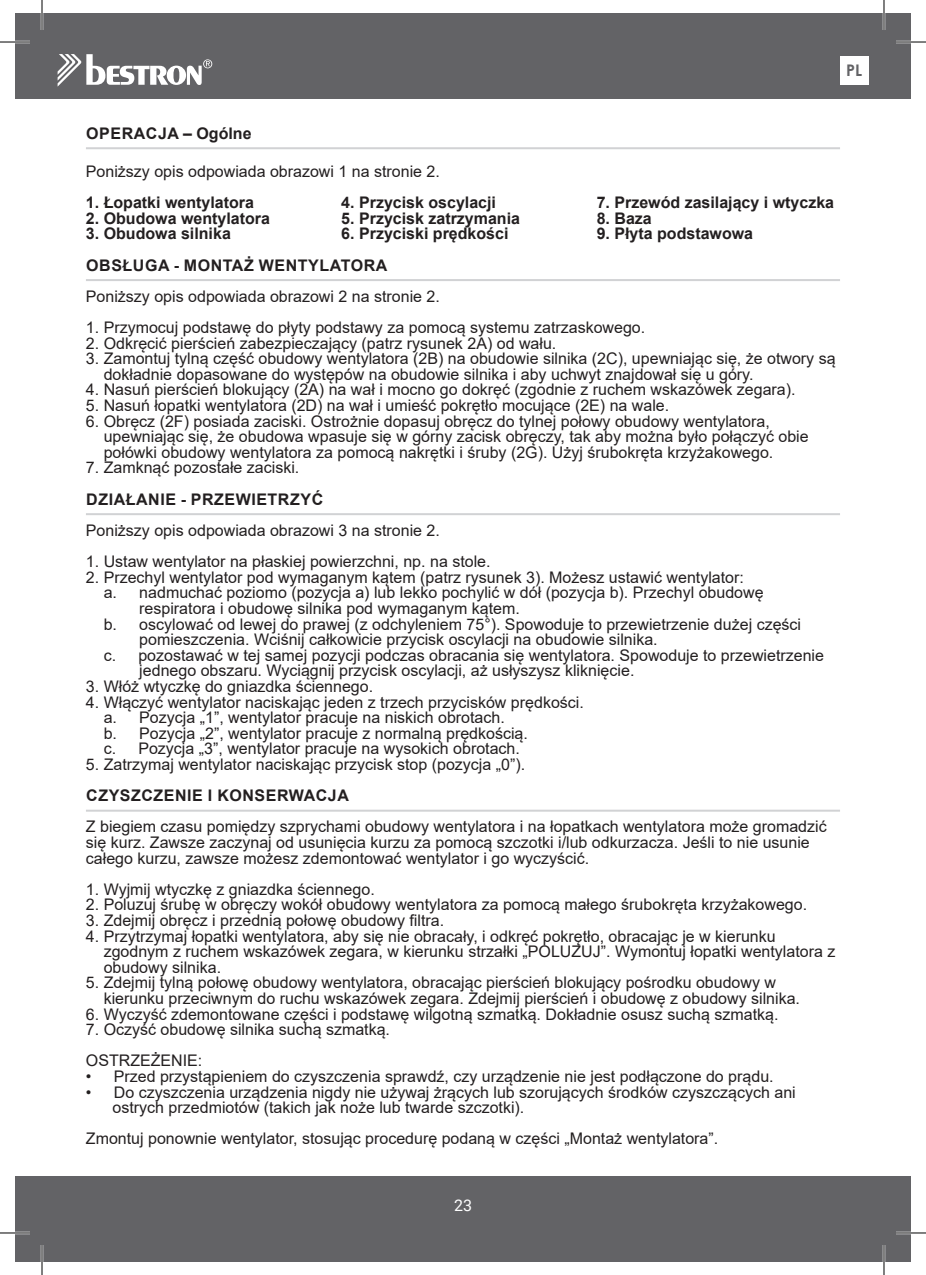
<style>
.page{position:relative;width:926px;height:1275px;background:#fff}
.page>*{position:absolute;margin:0;border:0;box-sizing:border-box;transform-origin:0 0}
.t1{font:16px/15.6px "Arial";color:#231f20}
.t2{font:700 16px "Arial";color:#231f20}
.t3{font:700 16px "Arial";letter-spacing:.035em;color:#231f20}
.t4{font:700 16px "Century Gothic";color:#636366}
.t5{font:16px "Roboto";color:#fff}
</style>
<div class="page">
<div style="left:15px;top:14px;width:896px;height:85px;background:#636366"></div>
<div style="left:15px;top:1176px;width:896px;height:85px;background:#636366"></div>
<svg style="left:58px;top:54px;width:154px;height:32px"></svg>
<div style="left:840px;top:56px;width:28px;height:29px;background:#fff"></div>
<hr style="left:86px;top:147px;width:754px;height:2px;background:#d1d2d4">
<hr style="left:86px;top:279px;width:754px;height:2px;background:#d1d2d4">
<hr style="left:86px;top:513px;width:754px;height:2px;background:#d1d2d4">
<hr style="left:86px;top:809px;width:754px;height:2px;background:#d1d2d4">
<hr style="left:0;top:41px;width:30px;height:2px;background:#fff">
<hr style="left:896px;top:41px;width:30px;height:2px;background:#fff">
<hr style="left:0;top:1231px;width:30px;height:3px;background:#fff">
<hr style="left:896px;top:1231px;width:30px;height:3px;background:#fff">
<hr style="left:41px;top:0;width:2px;height:30px;background:#fff">
<hr style="left:41px;top:1245px;width:2px;height:30px;background:#fff">
<hr style="left:883px;top:0;width:2px;height:30px;background:#fff">
<hr style="left:883px;top:1245px;width:2px;height:30px;background:#fff">
<hr style="left:0;top:42px;width:30px;height:1px;background:#000">
<hr style="left:896px;top:42px;width:30px;height:1px;background:#000">
<hr style="left:0;top:1232px;width:30px;height:1px;background:#000">
<hr style="left:896px;top:1232px;width:30px;height:1px;background:#000">
<hr style="left:42px;top:0;width:1px;height:30px;background:#000">
<hr style="left:42px;top:1245px;width:1px;height:30px;background:#000">
<hr style="left:884px;top:0;width:1px;height:30px;background:#000">
<hr style="left:884px;top:1245px;width:1px;height:30px;background:#000">
<p class="t4" style="left:846px;top:58px;width:17px">PL</p>
<p class="t3" style="left:86px;top:122px;width:167px">OPERACJA – Ogólne</p>
<p class="t1" style="left:86px;top:163px;width:355px">Poniższy opis odpowiada obrazowi 1 na stronie 2.</p>
<p class="t2" style="left:86px;top:191px;width:170px">1. Łopatki wentylatora</p>
<p class="t2" style="left:86px;top:207px;width:186px">2. Obudowa wentylatora</p>
<p class="t2" style="left:86px;top:222px;width:146px">3. Obudowa silnika</p>
<p class="t2" style="left:341px;top:191px;width:156px">4. Przycisk oscylacji</p>
<p class="t2" style="left:341px;top:207px;width:180px">5. Przycisk zatrzymania</p>
<p class="t2" style="left:341px;top:222px;width:169px">6. Przyciski prędkości</p>
<p class="t2" style="left:597px;top:191px;width:239px">7. Przewód zasilający i wtyczka</p>
<p class="t2" style="left:597px;top:207px;width:57px">8. Baza</p>
<p class="t2" style="left:597px;top:222px;width:158px">9. Płyta podstawowa</p>
<p class="t3" style="left:86px;top:254px;width:303px">OBSŁUGA - MONTAŻ WENTYLATORA</p>
<p class="t1" style="left:86px;top:288px;width:355px">Poniższy opis odpowiada obrazowi 2 na stronie 2.</p>
<p class="t1" style="left:86px;top:319px;width:561px">1. Przymocuj podstawę do płyty podstawy za pomocą systemu zatrzaskowego.</p>
<p class="t1" style="left:86px;top:335px;width:472px">2. Odkręcić pierścień zabezpieczający (patrz rysunek 2A) od wału.</p>
<p class="t1" style="left:104px;top:351px;width:733px;text-indent:-18px">3. Zamontuj tylną część obudowy wentylatora (2B) na obudowie silnika (2C), upewniając się, że otwory są dokładnie dopasowane do występów na obudowie silnika i aby uchwyt znajdował się u góry.</p>
<p class="t1" style="left:86px;top:382px;width:711px">4. Nasuń pierścień blokujący (2A) na wał i mocno go dokręć (zgodnie z ruchem wskazówek zegara).</p>
<p class="t1" style="left:86px;top:397px;width:585px">5. Nasuń łopatki wentylatora (2D) na wał i umieść pokrętło mocujące (2E) na wale.</p>
<p class="t1" style="left:104px;top:413px;width:706px;text-indent:-18px">6. Obręcz (2F) posiada zaciski. Ostrożnie dopasuj obręcz do tylnej połowy obudowy wentylatora, upewniając się, że obudowa wpasuje się w górny zacisk obręczy, tak aby można było połączyć obie połówki obudowy wentylatora za pomocą nakrętki i śruby (2G). Użyj śrubokręta krzyżakowego.</p>
<p class="t1" style="left:86px;top:460px;width:215px">7. Zamknąć pozostałe zaciski.</p>
<p class="t3" style="left:86px;top:488px;width:238px">DZIAŁANIE - PRZEWIETRZYĆ</p>
<p class="t1" style="left:86px;top:522px;width:355px">Poniższy opis odpowiada obrazowi 3 na stronie 2.</p>
<p class="t1" style="left:86px;top:553px;width:406px">1. Ustaw wentylator na płaskiej powierzchni, np. na stole.</p>
<p class="t1" style="left:86px;top:569px;width:659px">2. Przechyl wentylator pod wymaganym kątem (patrz rysunek 3). Możesz ustawić wentylator:</p>
<p class="t1" style="left:104px;top:585px;width:661px">a. nadmuchać poziomo (pozycja a) lub lekko pochylić w dół (pozycja b). Przechyl obudowę</p>
<p class="t1" style="left:139px;top:600px;width:382px">respiratora i obudowę silnika pod wymaganym kątem.</p>
<p class="t1" style="left:104px;top:616px;width:699px">b. oscylować od lewej do prawej (z odchyleniem 75°). Spowoduje to przewietrzenie dużej części</p>
<p class="t1" style="left:139px;top:631px;width:520px">pomieszczenia. Wciśnij całkowicie przycisk oscylacji na obudowie silnika.</p>
<p class="t1" style="left:104px;top:647px;width:722px">c. pozostawać w tej samej pozycji podczas obracania się wentylatora. Spowoduje to przewietrzenie</p>
<p class="t1" style="left:139px;top:663px;width:497px">jednego obszaru. Wyciągnij przycisk oscylacji, aż usłyszysz kliknięcie.</p>
<p class="t1" style="left:86px;top:678px;width:289px">3. Włóż wtyczkę do gniazdka ściennego.</p>
<p class="t1" style="left:104px;top:694px;width:482px;text-indent:-18px">4. Włączyć wentylator naciskając jeden z trzech przycisków prędkości. a. Pozycja „1”, wentylator pracuje na niskich obrotach.<br>b. Pozycja „2”, wentylator pracuje z normalną prędkością.<br>c. Pozycja „3”, wentylator pracuje na wysokich obrotach.</p>
<p class="t1" style="left:86px;top:756px;width:441px">5. Zatrzymaj wentylator naciskając przycisk stop (pozycja „0”).</p>
<p class="t3" style="left:86px;top:784px;width:264px">CZYSZCZENIE I KONSERWACJA</p>
<p class="t1" style="left:86px;top:819px;width:742px">Z biegiem czasu pomiędzy szprychami obudowy wentylatora i na łopatkach wentylatora może gromadzić się kurz. Zawsze zaczynaj od usunięcia kurzu za pomocą szczotki i/lub odkurzacza. Jeśli to nie usunie całego kurzu, zawsze możesz zdemontować wentylator i go wyczyścić.</p>
<p class="t1" style="left:86px;top:881px;width:290px">1. Wyjmij wtyczkę z gniazdka ściennego.</p>
<p class="t1" style="left:86px;top:897px;width:723px">2. Poluzuj śrubę w obręczy wokół obudowy wentylatora za pomocą małego śrubokręta krzyżakowego.</p>
<p class="t1" style="left:86px;top:912px;width:360px">3. Zdejmij obręcz i przednią połowę obudowy filtra.</p>
<p class="t1" style="left:104px;top:928px;width:733px;text-indent:-18px">4. Przytrzymaj łopatki wentylatora, aby się nie obracały, i odkręć pokrętło, obracając je w kierunku zgodnym z ruchem wskazówek zegara, w kierunku strzałki „POLUZUJ”. Wymontuj łopatki wentylatora z obudowy silnika.</p>
<p class="t1" style="left:104px;top:975px;width:698px;text-indent:-18px">5. Zdejmij tylną połowę obudowy wentylatora, obracając pierścień blokujący pośrodku obudowy w kierunku przeciwnym do ruchu wskazówek zegara. Zdejmij pierścień i obudowę z obudowy silnika.</p>
<p class="t1" style="left:86px;top:1006px;width:694px">6. Wyczyść zdemontowane części i podstawę wilgotną szmatką. Dokładnie osusz suchą szmatką.</p>
<p class="t1" style="left:86px;top:1014px;width:306px;line-height:31.2px">7. Oczyść obudowę silnika suchą szmatką.<br>OSTRZEŻENIE:</p>
<p class="t1" style="left:86px;top:1068px;width:689px">• Przed przystąpieniem do czyszczenia sprawdź, czy urządzenie nie jest podłączone do prądu.</p>
<p class="t1" style="left:113px;top:1084px;width:685px;text-indent:-27px">• Do czyszczenia urządzenia nigdy nie używaj żrących lub szorujących środków czyszczących ani ostrych przedmiotów (takich jak noże lub twarde szczotki).</p>
<p class="t1" style="left:86px;top:1131px;width:634px">Zmontuj ponownie wentylator, stosując procedurę podaną w części „Montaż wentylatora”.</p>
<p class="t5" style="left:454px;top:1193px;width:19px">23</p>
</div>
